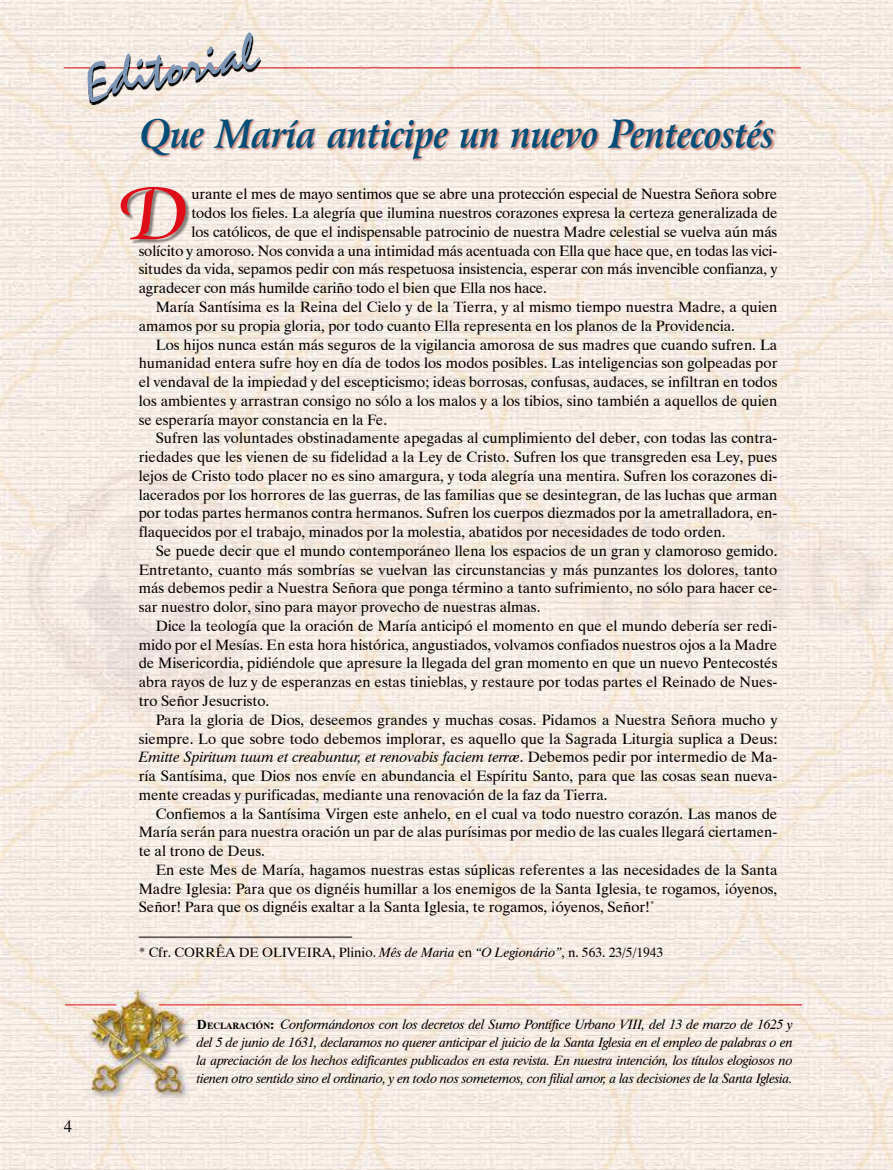
<style>
.page{position:relative;width:893px;height:1170px;background:#fff}
.page>*{position:absolute;margin:0;border:0;box-sizing:border-box;transform-origin:0 0}
.t1{font:81.75px "Cataneo Especial";color:#df0d17}
.t2{font:52.5px "Staccato 222 BT";color:#7d96b5}
.t3{font:italic 700 39px "Arrus BT";letter-spacing:-.015em;color:#004e77;scale:.9 1}
.t4{font:16.5px "Dutch 801 BT";color:#000}
.t5{font:15px "Dutch 801 BT";color:#000}
.t6{font:italic 15px "Dutch 801 BT";color:#000}
.t7{font:italic 13.5px/18px "Dutch 801 BT";letter-spacing:-.02em;color:#000;text-align:justify}
.t8{font:13.5px "Dutch 801 BT";color:#000}
.s1{font-style:normal}
.s2{font-style:italic}
.s3{font-weight:700;font-style:normal}
.s4{font-weight:700;font-style:normal;font-size:9.45px}
</style>
<div class="page">
<img style="left:0;top:0;width:893px;height:1169px">
<hr style="left:64px;top:67px;width:737px;height:1px;background:#df0d17">
<svg style="left:88px;top:35px;width:173px;height:70px;background:#cdc4bd"></svg>
<hr style="left:159px;top:1004px;width:643px;height:1px;background:#df0d17">
<hr style="left:65px;top:1004px;width:51px;height:1px;background:#df0d17">
<div style="left:122px;top:188px;width:68px;height:56px;background:#000;opacity:.45"></div>
<hr style="left:139px;top:936px;width:213px;height:1px;background:#000">
<div style="left:141px;top:119px;width:636px;height:43px;background:#ae2d1d;opacity:.58"></div>
<h2 class="t2" style="left:77px;top:53px;width:178px;rotate:-10deg">Editorial</h2>
<h3 class="t3" style="left:141px;top:110px;width:706px">Que María anticipe un nuevo Pentecostés</h3>
<h1 class="t1" style="left:120px;top:163px;width:70px">D</h1>
<p class="t5" style="left:192px;top:185px;width:587px">urante el mes de mayo sentimos que se abre una protección especial de Nuestra Señora sobre</p>
<p class="t5" style="left:192px;top:204px;width:587px">todos los fieles. La alegría que ilumina nuestros corazones expresa la certeza generalizada de</p>
<p class="t5" style="left:192px;top:222px;width:587px">los católicos, de que el indispensable patrocinio de nuestra Madre celestial se vuelva aún más</p>
<p class="t5" style="left:139px;top:241px;width:640px">solícito y amoroso. Nos convida a una intimidad más acentuada con Ella que hace que, en todas las vici-</p>
<p class="t5" style="left:139px;top:260px;width:640px">situdes da vida, sepamos pedir con más respetuosa insistencia, esperar con más invencible confianza, y</p>
<p class="t5" style="left:139px;top:279px;width:410px">agradecer con más humilde cariño todo el bien que Ella nos hace.</p>
<p class="t5" style="left:156px;top:297px;width:623px">María Santísima es la Reina del Cielo y de la Tierra, y al mismo tiempo nuestra Madre, a quien</p>
<p class="t5" style="left:139px;top:316px;width:598px">amamos por su propia gloria, por todo cuanto Ella representa en los planos de la Providencia.</p>
<p class="t5" style="left:156px;top:335px;width:623px">Los hijos nunca están más seguros de la vigilancia amorosa de sus madres que cuando sufren. La</p>
<p class="t5" style="left:139px;top:354px;width:640px">humanidad entera sufre hoy en día de todos los modos posibles. Las inteligencias son golpeadas por</p>
<p class="t5" style="left:139px;top:372px;width:640px">el vendaval de la impiedad y del escepticismo; ideas borrosas, confusas, audaces, se infiltran en todos</p>
<p class="t5" style="left:139px;top:391px;width:640px">los ambientes y arrastran consigo no sólo a los malos y a los tibios, sino también a aquellos de quien</p>
<p class="t5" style="left:139px;top:410px;width:250px">se esperaría mayor constancia en la Fe.</p>
<p class="t5" style="left:156px;top:429px;width:623px">Sufren las voluntades obstinadamente apegadas al cumplimiento del deber, con todas las contra-</p>
<p class="t5" style="left:139px;top:447px;width:640px">riedades que les vienen de su fidelidad a la Ley de Cristo. Sufren los que transgreden esa Ley, pues</p>
<p class="t5" style="left:139px;top:466px;width:640px">lejos de Cristo todo placer no es sino amargura, y toda alegría una mentira. Sufren los corazones di-</p>
<p class="t5" style="left:139px;top:485px;width:640px">lacerados por los horrores de las guerras, de las familias que se desintegran, de las luchas que arman</p>
<p class="t5" style="left:139px;top:504px;width:640px">por todas partes hermanos contra hermanos. Sufren los cuerpos diezmados por la ametralladora, en-</p>
<p class="t5" style="left:139px;top:522px;width:588px">flaquecidos por el trabajo, minados por la molestia, abatidos por necesidades de todo orden.</p>
<p class="t5" style="left:156px;top:541px;width:623px">Se puede decir que el mundo contemporáneo llena los espacios de un gran y clamoroso gemido.</p>
<p class="t5" style="left:139px;top:560px;width:640px">Entretanto, cuanto más sombrías se vuelvan las circunstancias y más punzantes los dolores, tanto</p>
<p class="t5" style="left:139px;top:579px;width:640px">más debemos pedir a Nuestra Señora que ponga término a tanto sufrimiento, no sólo para hacer ce-</p>
<p class="t5" style="left:139px;top:597px;width:403px">sar nuestro dolor, sino para mayor provecho de nuestras almas.</p>
<p class="t5" style="left:156px;top:616px;width:623px">Dice la teología que la oración de María anticipó el momento en que el mundo debería ser redi-</p>
<p class="t5" style="left:139px;top:635px;width:640px">mido por el Mesías. En esta hora histórica, angustiados, volvamos confiados nuestros ojos a la Madre</p>
<p class="t5" style="left:139px;top:654px;width:640px">de Misericordia, pidiéndole que apresure la llegada del gran momento en que un nuevo Pentecostés</p>
<p class="t5" style="left:139px;top:672px;width:640px">abra rayos de luz y de esperanzas en estas tinieblas, y restaure por todas partes el Reinado de Nues-</p>
<p class="t5" style="left:139px;top:691px;width:132px">tro Señor Jesucristo.</p>
<p class="t5" style="left:156px;top:710px;width:623px">Para la gloria de Dios, deseemos grandes y muchas cosas. Pidamos a Nuestra Señora mucho y</p>
<p class="t5" style="left:139px;top:729px;width:640px">siempre. Lo que sobre todo debemos implorar, es aquello que la Sagrada Liturgia suplica a Deus:</p>
<p class="t6" style="left:139px;top:747px;width:640px">Emitte Spiritum tuum et creabuntur, et renovabis faciem terræ<span class="s1">. Debemos pedir por intermedio de Ma-</span></p>
<p class="t5" style="left:139px;top:766px;width:640px">ría Santísima, que Dios nos envíe en abundancia el Espíritu Santo, para que las cosas sean nueva-</p>
<p class="t5" style="left:139px;top:785px;width:470px">mente creadas y purificadas, mediante una renovación de la faz da Tierra.</p>
<p class="t5" style="left:156px;top:804px;width:623px">Confiemos a la Santísima Virgen este anhelo, en el cual va todo nuestro corazón. Las manos de</p>
<p class="t5" style="left:139px;top:822px;width:640px">María serán para nuestra oración un par de alas purísimas por medio de las cuales llegará ciertamen-</p>
<p class="t5" style="left:139px;top:841px;width:128px">te al trono de Deus.</p>
<p class="t5" style="left:156px;top:860px;width:623px">En este Mes de María, hagamos nuestras estas súplicas referentes a las necesidades de la Santa</p>
<p class="t5" style="left:139px;top:879px;width:640px">Madre Iglesia: Para que os dignéis humillar a los enemigos de la Santa Iglesia, te rogamos, ¡óyenos,</p>
<p class="t5" style="left:139px;top:897px;width:517px">Señor! Para que os dignéis exaltar a la Santa Iglesia, te rogamos, ¡óyenos, Señor!<sup>*</sup></p>
<p class="t8" style="left:139px;top:944px;width:526px">* Cfr. CORRÊA DE OLIVEIRA, Plinio. <span class="s2">Mês de Maria</span> en <span class="s2">“O Legionário”</span>, n. 563. 23/5/1943</p>
<p class="t4" style="left:64px;top:1116px;width:10px">4</p>
<p class="t7" style="left:197px;top:1014px;width:598px"><span class="s3">D</span><span class="s4">ECLARACIÓN</span><span class="s3">:</span> Conformándonos con los decretos del Sumo Pontífice Urbano VIII, del 13 de marzo de 1625 y del 5 de junio de 1631, declaramos no querer anticipar el juicio de la Santa Iglesia en el empleo de palabras o en la apreciación de los hechos edificantes publicados en esta revista. En nuestra intención, los títulos elogiosos no tienen otro sentido sino el ordinario, y en todo nos sometemos, con filial amor, a las decisiones de la Santa Iglesia.</p>
</div>
